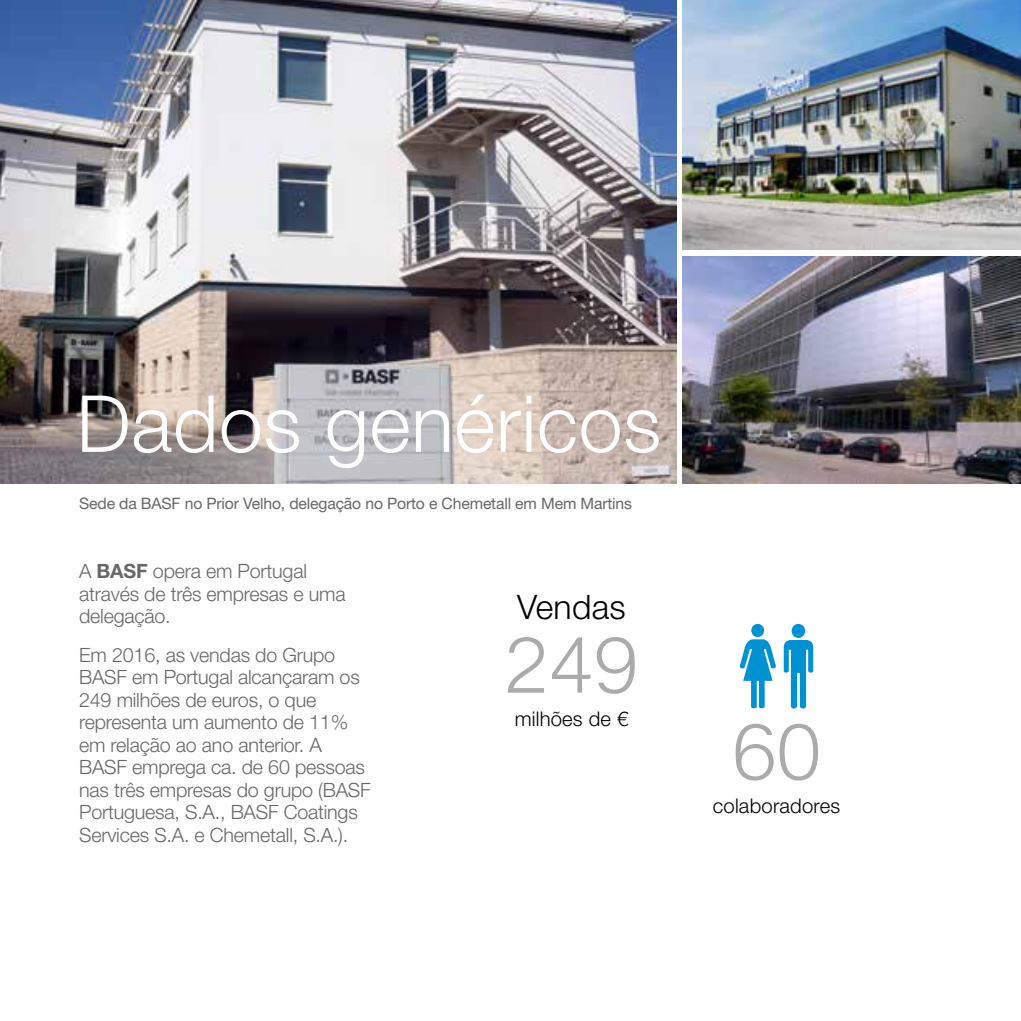
<style>
.page{position:relative;width:1021px;height:1021px;background:#fff}
.page>*{position:absolute;margin:0;border:0;box-sizing:border-box;transform-origin:0 0}
.t1{font:300 78.75px "Helvetica Neue LT Std";letter-spacing:.01em;color:#fff}
.t2{font:300 78.75px "Helvetica Finanz Std";color:#acaaaa}
.t3{font:300 33.75px "Helvetica Finanz Std";letter-spacing:.01em;color:#000}
.t4{font:300 20.25px "Helvetica Neue LT Std";letter-spacing:.01em;color:#000}
.t5{font:300 19.8px/22.5px "Helvetica Finanz Std";letter-spacing:-.01em;color:#676767}
.t6{font:15.75px "Helvetica Finanz Std";letter-spacing:-.01em;color:#676767}
.s1{font-weight:700}
</style>
<div class="page">
<svg style="left:783px;top:640px;width:30px;height:68px"></svg>
<div style="left:791px;top:624px;width:14px;height:14px;background:#0091d3;border-radius:50%"></div>
<svg style="left:739px;top:639px;width:37px;height:69px"></svg>
<div style="left:751px;top:624px;width:13px;height:13px;background:#0091d3;border-radius:50%"></div>
<img style="left:682px;top:0;width:338px;height:249px">
<img style="left:0;top:0;width:676px;height:483px">
<img style="left:682px;top:256px;width:338px;height:227px">
<h1 class="t1" style="left:77px;top:376px;width:586px">Dados genéricos</h1>
<p class="t6" style="left:79px;top:494px;width:554px">Sede da BASF no Prior Velho, delegação no Porto e Chemetall em Mem Martins</p>
<p class="t5" style="left:79px;top:559px;width:268px">A <span class="s1">BASF</span> opera em Portugal através de três empresas e uma delegação.</p>
<p class="t5" style="left:79px;top:643px;width:293px">Em 2016, as vendas do Grupo<br>BASF em Portugal alcançaram os<br>249 milhões de euros, o que representa um aumento de 11% em relação ao ano anterior. A<br>BASF emprega ca. de 60 pessoas nas três empresas do grupo (BASF<br>Portuguesa, S.A., BASF Coatings<br>Services S.A. e Chemetall, S.A.).</p>
<h2 class="t3" style="left:517px;top:587px;width:110px">Vendas</h2>
<h1 class="t2" style="left:505px;top:617px;width:134px">249</h1>
<p class="t4" style="left:514px;top:706px;width:115px">milhões de €</p>
<h1 class="t2" style="left:732px;top:704px;width:90px">60</h1>
<p class="t4" style="left:712px;top:793px;width:129px">colaboradores</p>
</div>
